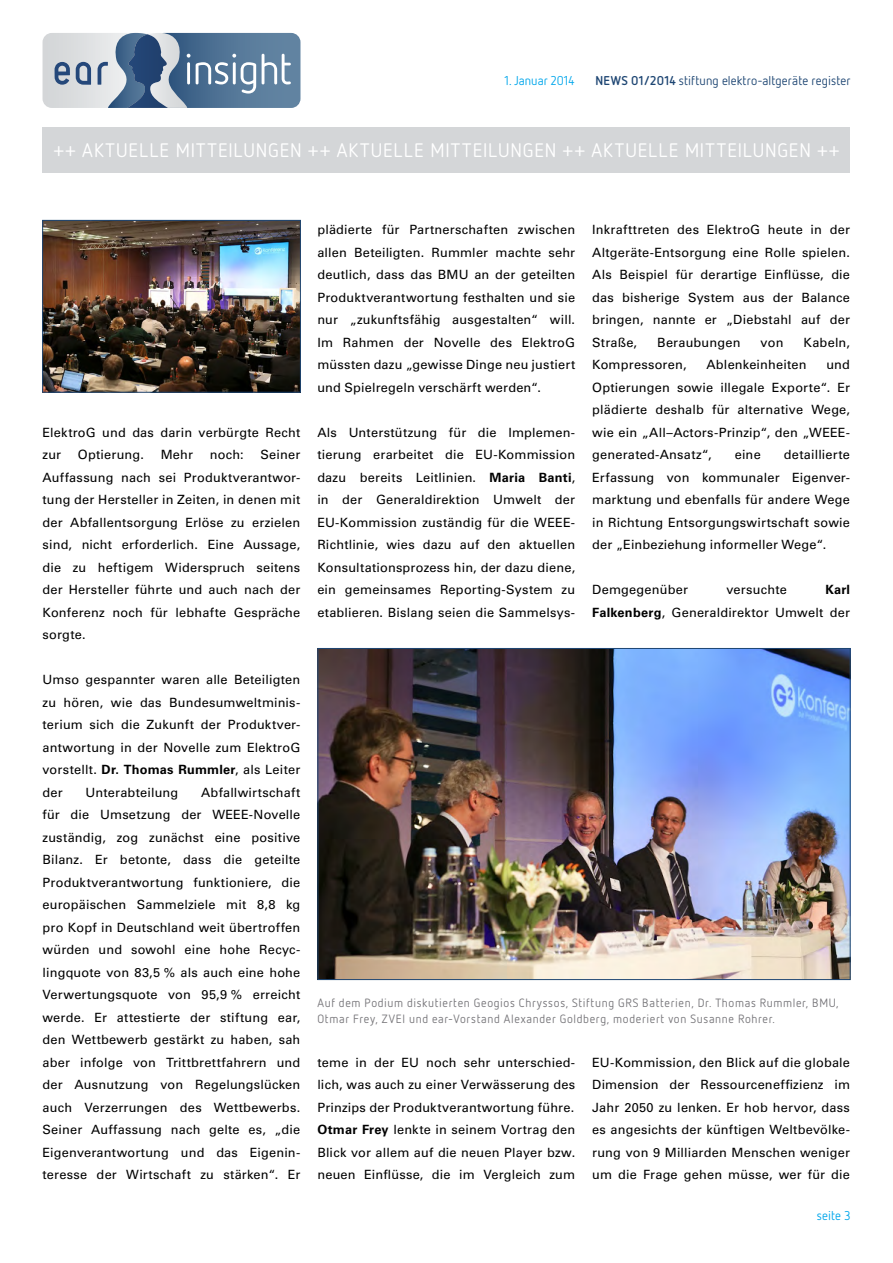
<style>
.page{position:relative;width:893px;height:1263px;background:#fff}
.page>*{position:absolute;margin:0;border:0;box-sizing:border-box;transform-origin:0 0}
.t1{font:19.5px "Netto OT";letter-spacing:.05em;color:#fff}
.t2{font:12.75px/22.5px "Univers LT Std";letter-spacing:.015em;color:#000;text-align:justify}
.t3{font:12.75px "Netto OT";letter-spacing:.015em;color:#1e4673}
.t4{font:12.75px "Netto OT";color:#00a6eb}
.t5{font:12px/16.5px "Netto OT";letter-spacing:.055em;color:#77767a}
.s1{font-weight:700}
</style>
<div class="page">
<div style="left:43px;top:128px;width:807px;height:45px;background:#d4d6d8"></div>
<svg style="left:43px;top:33px;width:257px;height:75px;background:#8399b0"></svg>
<img style="left:45px;top:222px;width:253px;height:168px">
<div style="left:43px;top:220px;width:257px;height:172px;border:1px solid #1e4673"></div>
<img style="left:319px;top:650px;width:529px;height:328px">
<p class="t4" style="left:504px;top:73px;width:71px">1. Januar 2014</p>
<p class="t3" style="left:596px;top:72px;width:256px"><span class="s1">NEWS 01/2014</span> stiftung elektro-altgeräte register</p>
<h1 class="t1" style="left:54px;top:139px;width:787px">++ Aktuelle Mitteilungen ++ Aktuelle Mitteilungen ++ Aktuelle Mitteilungen ++</h1>
<p class="t2" style="left:43px;top:421px;width:259px">ElektroG und das darin verbürgte Recht zur</p>
<p class="t2" style="left:78px;top:443px;width:68px">Optierung.</p>
<p class="t2" style="left:161px;top:443px;width:34px">Mehr</p>
<p class="t2" style="left:210px;top:443px;width:35px">noch:</p>
<p class="t2" style="left:43px;top:443px;width:259px;text-indent:218px">Seiner Auffassung nach sei Produktverantwor&shy;tung der Hersteller in Zeiten, in denen mit der Abfallentsorgung Erlöse zu erzielen sind, nicht erforderlich. Eine Aussage, die zu heftigem Widerspruch seitens der Hersteller führte und auch nach der Konferenz noch für lebhafte Gespräche sorgte.</p>
<p class="t2" style="left:43px;top:668px;width:259px">Umso gespannter waren alle Beteiligten zu hören, wie das Bundesumweltminis&shy;terium sich die Zukunft der Produktver&shy;antwortung in der Novelle zum ElektroG vorstellt. <span class="s1">Dr. Thomas Rummler</span>, als Leiter der</p>
<p class="t2" style="left:43px;top:781px;width:259px;text-indent:159px">Abfallwirtschaft für die Umsetzung der WEEE-Novelle zuständig, zog zunächst eine positive Bilanz. Er betonte, dass die geteilte Produktverantwortung funktioniere, die europäischen Sammelziele mit 8,8 kg pro Kopf in Deutschland weit übertroffen würden und sowohl eine hohe Recyc&shy;lingquote von 83,5 % als auch eine hohe Verwertungsquote von 95,9 % erreicht werde. Er attestierte der stiftung ear, den Wettbewerb gestärkt zu haben, sah aber infolge von Trittbrettfahrern und der Ausnutzung von Regelungslücken auch Verzerrungen des Wettbewerbs.<br>Seiner Auffassung nach gelte es, „die Eigenverantwortung und das Eigenin&shy;teresse der Wirtschaft zu stärken“. Er</p>
<p class="t2" style="left:86px;top:781px;width:94px">Unterabteilung</p>
<p class="t2" style="left:317px;top:218px;width:259px">plädierte für Partnerschaften zwischen allen Beteiligten. Rummler machte sehr deutlich, dass das BMU an der geteilten Produktverantwortung festhalten und sie nur „zukunftsfähig ausgestalten“ will.<br>Im Rahmen der Novelle des ElektroG müssten dazu „gewisse Dinge neu justiert und Spielregeln verschärft werden“.</p>
<p class="t2" style="left:317px;top:421px;width:259px">Als Unterstützung für die Implemen&shy;tierung erarbeitet die EU-Kommission dazu bereits Leitlinien. <span class="s1">Maria Banti</span>, in der Generaldirektion Umwelt der EU-Kommission zuständig für die WEEE-Richtlinie, wies dazu auf den aktuellen Konsultationsprozess hin, der dazu diene, ein gemeinsames Reporting-System zu etablieren. Bislang seien die Sammelsys-</p>
<p class="t2" style="left:592px;top:218px;width:259px">Inkrafttreten des ElektroG heute in der Altgeräte-Entsorgung eine Rolle spielen.<br>Als Beispiel für derartige Einflüsse, die das bisherige System aus der Balance bringen, nannte er „Diebstahl auf der Straße,</p>
<p class="t2" style="left:657px;top:331px;width:85px">Beraubungen</p>
<p class="t2" style="left:761px;top:331px;width:24px">von</p>
<p class="t2" style="left:804px;top:331px;width:48px">Kabeln,</p>
<p class="t2" style="left:592px;top:353px;width:96px">Kompressoren,</p>
<p class="t2" style="left:706px;top:353px;width:102px">Ablenkeinheiten</p>
<p class="t2" style="left:592px;top:353px;width:259px;text-indent:234px">und Optierungen sowie illegale Exporte“. Er plädierte deshalb für alternative Wege, wie ein „All–Actors-Prinzip“, den „WEEE&shy;generated-Ansatz“,</p>
<p class="t2" style="left:592px;top:444px;width:259px;text-indent:192px">detaillierte Erfassung von kommunaler Eigenver&shy;marktung und ebenfalls für andere Wege in Richtung Entsorgungswirtschaft sowie der „Einbeziehung informeller Wege“.</p>
<p class="t2" style="left:592px;top:579px;width:97px">Demgegenüber</p>
<p class="t2" style="left:726px;top:579px;width:62px">versuchte</p>
<p class="t2" style="left:735px;top:444px;width:27px">eine</p>
<p class="t2" style="left:592px;top:579px;width:259px;text-align:right"><span class="s1">Karl<br>Falkenberg</span>, Generaldirektor Umwelt der</p>
<p class="t5" style="left:317px;top:994px;width:523px">Auf dem Podium diskutierten Geogios Chryssos, Stiftung GRS Batterien, Dr. Thomas Rummler, BMU,<br>Otmar Frey, ZVEI und ear-Vorstand Alexander Goldberg, moderiert von Susanne Rohrer.</p>
<p class="t2" style="left:317px;top:1051px;width:259px">teme in der EU noch sehr unterschied&shy;lich, was auch zu einer Verwässerung des Prinzips der Produktverantwortung führe.<br><span class="s1">Otmar Frey</span> lenkte in seinem Vortrag den Blick vor allem auf die neuen Player bzw. neuen Einflüsse, die im Vergleich zum</p>
<p class="t2" style="left:592px;top:1051px;width:259px">EU-Kommission, den Blick auf die globale Dimension der Ressourceneffizienz im Jahr 2050 zu lenken. Er hob hervor, dass es angesichts der künftigen Weltbevölke&shy;rung von 9 Milliarden Menschen weniger um die Frage gehen müsse, wer für die</p>
<p class="t4" style="left:817px;top:1208px;width:35px">seite 3</p>
</div>
